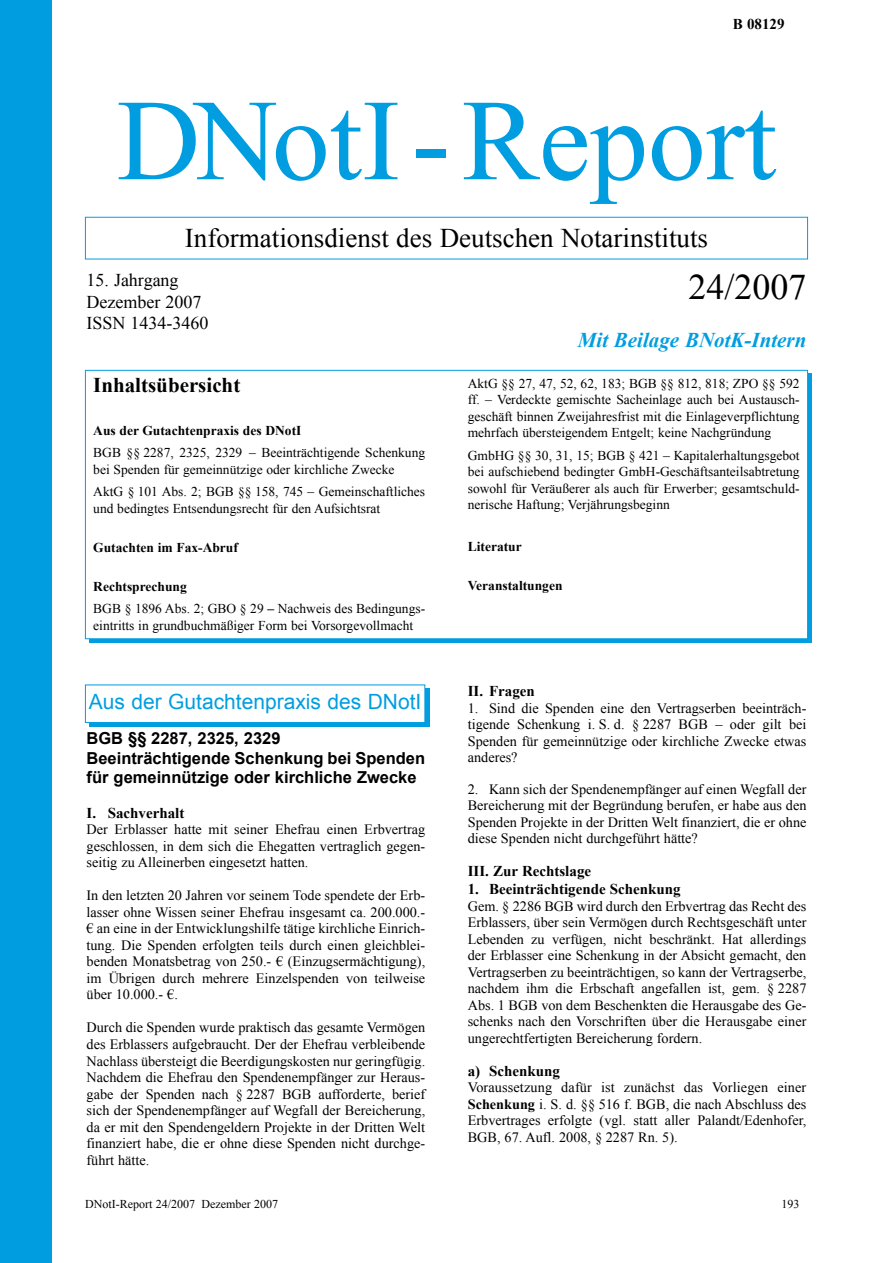
<style>
.page{position:relative;width:893px;height:1263px;background:#fff}
.page>*{position:absolute;margin:0;border:0;box-sizing:border-box;transform-origin:0 0}
.t1{font:115.5px "Times New Roman";color:#009ee0}
.t2{font:36px "Times New Roman";color:#000}
.t3{font:27px "Times New Roman";color:#000}
.t4{font:21px "Arial";color:#009ee0}
.t5{font:italic 700 21px "Times New Roman";color:#009ee0}
.t6{font:700 21px "Times New Roman";color:#000}
.t7{font:18px/21.6px "Times New Roman";color:#000}
.t8{font:700 16.5px/19.8px "Arial";color:#000}
.t9{font:700 15px "Times New Roman";color:#000}
.t10{font:14.25px/16.5px "Times New Roman";color:#000;text-align:justify}
.t11{font:13.5px/16.5px "Times New Roman";color:#000}
.t12{font:700 13.5px "Times New Roman";color:#000}
.t13{font:12px "Times New Roman";color:#000}
.s1{font-weight:700}
</style>
<div class="page">
<div style="left:0;top:0;width:51px;height:1263px;background:#009ee0"></div>
<div style="left:85px;top:370px;width:723px;height:269px;border:1px solid #009ee0"></div>
<div style="left:89px;top:689px;width:340px;height:38px;background:#009ee0"></div>
<div style="left:85px;top:685px;width:340px;height:37px;background:#fff"></div>
<div style="left:85px;top:684px;width:340px;height:39px;border:1px solid #009ee0"></div>
<p class="t9" style="left:733px;top:13px;width:53px">B 08129</p>
<h1 class="t1" style="left:117px;top:63px;width:661px">DNo-tI-Re-port</h1>
<h3 class="t3" style="left:185px;top:220px;width:522px">In-for-ma-ti-ons-dienst des Deut-schen No-tar-in-sti-tuts</h3>
<p class="t7" style="left:87px;top:269px;width:123px">15. Jahr-gang<br>Dezember 2007<br>ISSN 1434-3460</p>
<h2 class="t2" style="left:688px;top:262px;width:120px">24/2007</h2>
<h3 class="t6" style="left:93px;top:371px;width:149px">In-halts-über-sicht</h3>
<p class="t12" style="left:93px;top:421px;width:210px">Aus der Gut-ach-ten-pra-xis des DNo-tI</p>
<p class="t11" style="left:93px;top:444px;width:333px">BGB §§ 2287, 2325, 2329 – Beeinträchtigende Schenkung bei Spenden für gemeinnützige oder kirchliche Zwecke</p>
<p class="t11" style="left:93px;top:483px;width:333px">AktG § 101 Abs. 2; BGB §§ 158, 745 – Gemeinschaftliches und bedingtes Entsendungsrecht für den Aufsichtsrat</p>
<p class="t12" style="left:93px;top:538px;width:146px">Gut-ach-ten im Fax-Ab- ruf</p>
<p class="t11" style="left:93px;top:575px;width:333px;line-height:22.5px"><span class="s1">Rechts-pre-chung<br></span>BGB § 1896 Abs. 2; GBO § 29 <span class="s1">–</span> Nachweis des Bedingungs-</p>
<p class="t11" style="left:93px;top:617px;width:322px">eintritts in grundbuchmäßiger Form bei Vorsorgevollmacht</p>
<h3 class="t4" style="left:89px;top:688px;width:334px">Aus der Gut-ach-ten-pra-xis des DNo-tI</h3>
<p class="t8" style="left:87px;top:729px;width:340px">BGB §§ 2287, 2325, 2329<br>Beeinträchtigende Schenkung bei Spenden für gemeinnützige oder kirchliche Zwecke</p>
<p class="t9" style="left:87px;top:802px;width:99px">I. Sachverhalt</p>
<p class="t10" style="left:87px;top:821px;width:340px">Der Erblass er hatte mit sei-ner Ehefrau einen Erbvertrag geschlossen, in dem sich die Ehegatten vertraglich gegen&shy;seitig zu Alleinerben eingesetzt hatten.</p>
<p class="t10" style="left:87px;top:887px;width:340px">In den letzten 20 Jahren vor seinem Tode spendete der Erb&shy;lasser ohne Wissen seiner Ehefrau insgesamt ca. 200.000.- € an eine in der Entwicklungshilfe tätige kirchliche Einrich&shy;tung. Die Spenden erfolgten teils durch einen gleichblei&shy;benden Monatsbetrag von 250.- € (Einzugsermächtigung), im Übrigen durch mehrere Einzelspenden von teilweise über 10.000.- €.</p>
<p class="t10" style="left:87px;top:1019px;width:340px">Durch die Spenden wurde praktisch das gesamte Vermö-gen des Erblass ers aufgebraucht. Der der Ehefrau verbleibende Nachlass übersteigt die Beerdi-gungskosten nur geringfügig.<br>Nachdem die Ehefrau den Spendenempfänger zur Heraus&shy;gabe der Spenden nach § 2287 BGB aufforderte, berief sich der Spenden-empfänger auf Wegfall der Bereicherung, da er mit den Spendengeldern Projekte in der Dritten Welt finan</p>
<p class="t10" style="left:87px;top:1135px;width:340px;text-indent:29px">ziert habe, die er ohne diese Spenden nicht durchge&shy;führt hätte.</p>
<h3 class="t5" style="left:578px;top:325px;width:229px">Mit Bei-la-ge BNotK-In-tern</h3>
<p class="t11" style="left:468px;top:375px;width:333px;text-align:justify">AktG §§ 27, 47, 52, 62, 183; BGB §§ 812, 818; ZPO §§ 592 ff. – Verdeckte gemischte Sacheinlage auch bei Austausch&shy;geschäft binnen Zweijahresfrist mit die Einlageverpflichtung mehrfach übersteigendem Entgelt; keine Nachgründung</p>
<p class="t11" style="left:468px;top:447px;width:333px;text-align:justify">GmbHG §§ 30, 31, 15; BGB § 421 – Kapitalerhaltungsgebot bei aufschiebend bedingter GmbH-Geschäftsanteilsabtretung sowohl für Veräußerer als auch für Erwerber; gesamtschuld&shy;nerische Haftung; Verjährungsbeginn</p>
<p class="t12" style="left:468px;top:537px;width:55px">Li-te-ra-tur</p>
<p class="t12" style="left:468px;top:576px;width:96px">Veranstaltungen</p>
<p class="t9" style="left:468px;top:681px;width:69px">II. Fragen</p>
<p class="t10" style="left:468px;top:699px;width:340px">1. Sind die Spenden eine den Vertragserben beeinträch&shy;tigende Schenkung i. S. d. § 2287 BGB – oder gilt bei Spenden für gemeinnützige oder kirchliche Zwecke etwas anderes?</p>
<p class="t10" style="left:468px;top:780px;width:340px">2. Kann sich der Spendenempfän-ger auf einen Wegfall der Bereicherung mit der Begründung berufen, er habe aus den Spenden Projekte in der Dritten Welt finanziert, die er ohne diese Spenden nicht durchgeführt hätte?</p>
<p class="t9" style="left:468px;top:861px;width:125px">III. Zur Rechtslage</p>
<p class="t9" style="left:468px;top:879px;width:214px">1. Beeinträchtigende Schenkung</p>
<p class="t10" style="left:468px;top:897px;width:340px">Gem. § 2286 BGB wird durch den Erbvertrag das Recht des Erblassers, über sein Vermögen durch Rechtsgeschäft unter Lebenden zu verfügen, nicht beschränkt. Hat allerdings der Erblasser eine Schenkung in der Absicht gemacht, den Vertragserben zu beeinträchtigen, so kann der Vertragserbe, nachdem ihm die Erbschaft angefallen ist, gem. § 2287<br>Abs. 1 BGB von dem Beschenkten die Herausgabe des Ge&shy;schenks nach den Vorschriften über die Herausgabe einer ungerechtfertigten Bereicherung fordern.</p>
<p class="t9" style="left:468px;top:1060px;width:94px">a) Schenkung</p>
<p class="t10" style="left:468px;top:1079px;width:340px">Voraussetzung dafür ist zunächst das Vorliegen einer <span class="s1">Schenkung</span> i. S. d. §§ 516 f. BGB, die nach Abschluss des Erbvertrages erfolgte (vgl. statt aller Palandt/Edenhofer, BGB, 67. Aufl. 2008, § 2287 Rn. 5).</p>
<p class="t13" style="left:85px;top:1195px;width:195px">DNotI-Report 24/2007 Dezember 2007</p>
<p class="t13" style="left:781px;top:1195px;width:19px">193</p>
</div>
